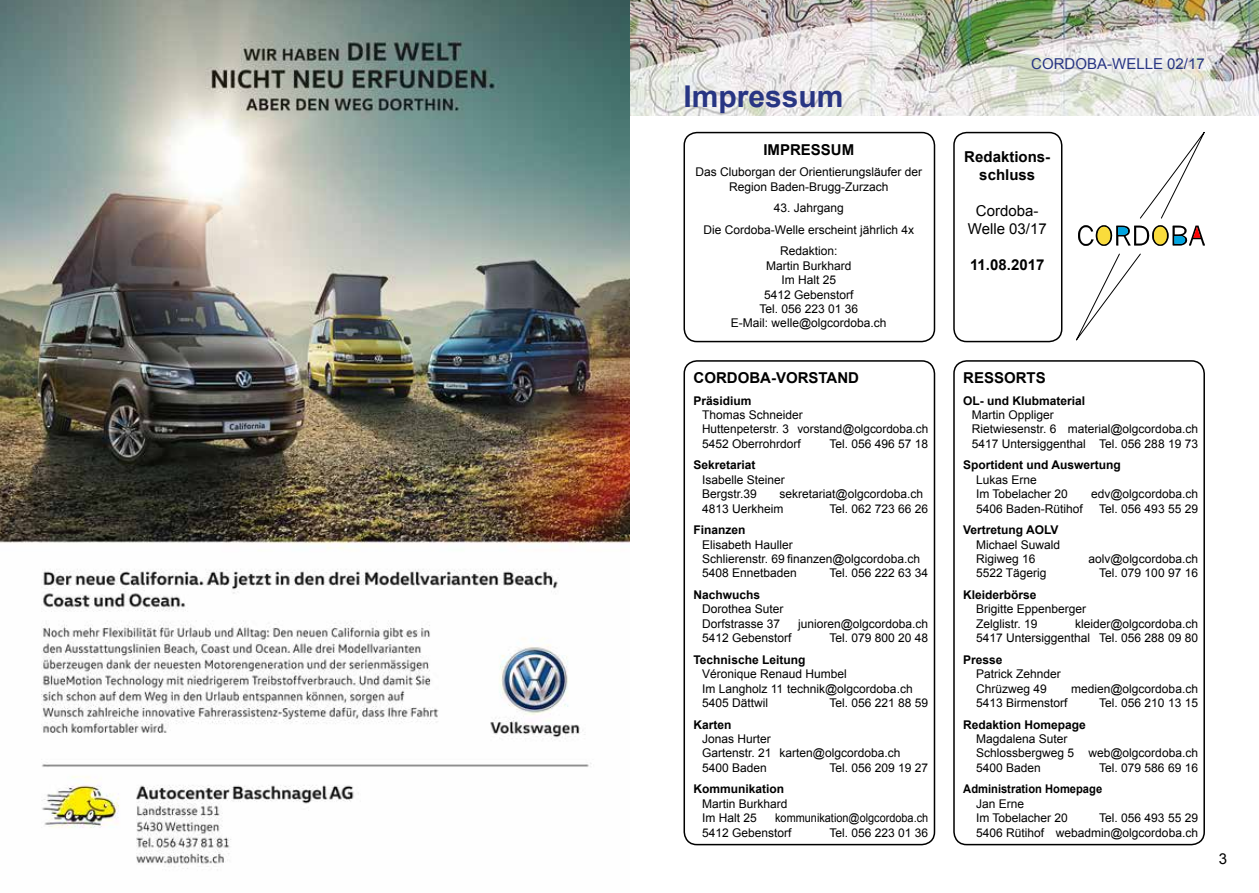
<style>
.page{position:relative;width:1259px;height:893px;background:#fff}
.page>*{position:absolute;margin:0;border:0;box-sizing:border-box;transform-origin:0 0}
.t1{font:700 30px "Arial";color:#283583}
.t2{font:700 15px/18px "Arial";color:#000;text-align:center}
.t3{font:15px/18px "Arial";color:#000;text-align:center}
.t4{font:15px "Arial";color:#283583}
.t5{font:12px/14.4px "Arial";color:#000}
.t6{font:700 12px "Arial";color:#000}
.t7{font:12px/14.4px "Arial";color:#000;scale:.91 1}
.t8{font:700 12px "Arial";color:#000;scale:.93 1}
</style>
<div class="page">
<img style="left:630px;top:0;width:629px;height:116px">
<img style="left:0;top:0;width:630px;height:869px">
<svg style="left:1076px;top:132px;width:129px;height:209px"></svg>
<div style="left:683px;top:360px;width:252px;height:485px;border:2px solid #000;border-radius:13px"></div>
<div style="left:683px;top:132px;width:252px;height:210px;border:2px solid #000;border-radius:13px"></div>
<div style="left:953px;top:132px;width:109px;height:210px;border:2px solid #000;border-radius:13px"></div>
<div style="left:953px;top:360px;width:252px;height:485px;border:2px solid #000;border-radius:13px"></div>
<h1 class="t1" style="left:683px;top:77px;width:162px">Impressum</h1>
<p class="t2" style="left:763px;top:141px;width:92px">IMPRESSUM</p>
<p class="t5" style="left:695px;top:165px;width:228px;text-align:center">Das Cluborgan der Orientierungsläufer der<br>Region Baden-Brugg-Zurzach</p>
<p class="t5" style="left:703px;top:197px;width:212px;line-height:21.6px;text-align:center">43. Jahrgang<br>Die Cordoba-Welle erscheint jährlich 4x<br>Redaktion:</p>
<p class="t5" style="left:731px;top:259px;width:157px;text-align:center">Martin Burkhard<br>Im Halt 25<br>5412 Gebenstorf<br>Tel. 056 223 01 36<br>E-Mail: welle@olgcordoba.ch</p>
<p class="t2" style="left:693px;top:369px;width:167px">CORDOBA-VORSTAND</p>
<p class="t6" style="left:693px;top:392px;width:60px">Präsidium</p>
<p class="t5" style="left:702px;top:408px;width:228px">Thomas Schneider<br>Huttenpeterstr. 3 vorstand@olgcordoba.ch<br>5452 Oberrohrdorf</p>
<p class="t5" style="left:829px;top:436px;width:100px">Tel. 056 496 57 18</p>
<p class="t6" style="left:693px;top:457px;width:64px">Sekretariat</p>
<p class="t5" style="left:702px;top:472px;width:84px">Isabelle Steiner<br>Bergstr.39</p>
<p class="t5" style="left:702px;top:487px;width:223px;text-indent:77px">sekretariat@olgcordoba.ch<br>4813 Uerkheim</p>
<p class="t5" style="left:829px;top:501px;width:100px">Tel. 062 723 66 26</p>
<p class="t6" style="left:693px;top:522px;width:54px">Finanzen</p>
<p class="t5" style="left:702px;top:537px;width:219px">Elisabeth Hauller<br>Schlierenstr. 69 finanzen@olgcordoba.ch<br>5408 Ennetbaden</p>
<p class="t5" style="left:829px;top:566px;width:100px">Tel. 056 222 63 34</p>
<p class="t6" style="left:693px;top:587px;width:68px">Nachwuchs</p>
<p class="t5" style="left:702px;top:602px;width:83px">Dorothea Suter<br>Dorfstrasse 37</p>
<p class="t5" style="left:798px;top:616px;width:132px">junioren@olgcordoba.ch</p>
<p class="t5" style="left:702px;top:631px;width:91px">5412 Gebenstorf</p>
<p class="t5" style="left:829px;top:631px;width:100px">Tel. 079 800 20 48</p>
<p class="t6" style="left:693px;top:652px;width:113px">Technische Leitung</p>
<p class="t5" style="left:702px;top:667px;width:212px">Véronique Renaud Humbel<br>Im Langholz 11 technik@olgcordoba.ch<br>5405 Dättwil</p>
<p class="t5" style="left:829px;top:696px;width:100px">Tel. 056 221 88 59</p>
<p class="t6" style="left:693px;top:716px;width:40px">Karten</p>
<p class="t5" style="left:702px;top:732px;width:200px">Jonas Hurter<br>Gartenstr. 21 karten@olgcordoba.ch<br>5400 Baden</p>
<p class="t5" style="left:829px;top:760px;width:100px">Tel. 056 209 19 27</p>
<p class="t6" style="left:693px;top:781px;width:92px">Kommunikation</p>
<p class="t5" style="left:702px;top:796px;width:87px">Martin Burkhard<br>Im Halt 25</p>
<p class="t7" style="left:702px;top:811px;width:250px;text-indent:73px">kommunikation@olgcordoba.ch<br>5412 Gebenstorf</p>
<p class="t5" style="left:829px;top:825px;width:100px">Tel. 056 223 01 36</p>
<p class="t4" style="left:1031px;top:53px;width:175px">CORDOBA-WELLE 02/17</p>
<p class="t2" style="left:964px;top:148px;width:87px">Redaktions&shy;schluss</p>
<p class="t3" style="left:967px;top:202px;width:80px">Cordoba-<br>Welle 03/17</p>
<p class="t2" style="left:970px;top:256px;width:76px">11.08.2017</p>
<p class="t2" style="left:963px;top:369px;width:84px">RESSORTS</p>
<p class="t6" style="left:963px;top:392px;width:124px">OL- und Klubmaterial</p>
<p class="t5" style="left:971px;top:408px;width:228px">Martin Oppliger<br>Rietwiesenstr. 6 material@olgcordoba.ch<br>5417 Untersiggenthal Tel. 056 288 19 73</p>
<p class="t6" style="left:963px;top:457px;width:159px">Sportident und Auswertung</p>
<p class="t5" style="left:976px;top:472px;width:93px">Lukas Erne<br>Im Tobelacher 20</p>
<p class="t5" style="left:1091px;top:487px;width:108px">edv@olgcordoba.ch</p>
<p class="t5" style="left:976px;top:501px;width:108px">5406 Baden-Rütihof</p>
<p class="t5" style="left:1099px;top:501px;width:100px">Tel. 056 493 55 29</p>
<p class="t6" style="left:963px;top:522px;width:97px">Vertretung AOLV</p>
<p class="t5" style="left:976px;top:537px;width:86px">Michael Suwald<br>Rigiweg 16</p>
<p class="t5" style="left:1088px;top:552px;width:111px">aolv@olgcordoba.ch</p>
<p class="t5" style="left:976px;top:566px;width:72px">5522 Tägerig</p>
<p class="t5" style="left:1099px;top:566px;width:100px">Tel. 079 100 97 16</p>
<p class="t6" style="left:963px;top:587px;width:75px">Kleiderbörse</p>
<p class="t5" style="left:976px;top:602px;width:112px">Brigitte Eppenberger<br>Zelglistr. 19</p>
<p class="t5" style="left:976px;top:616px;width:223px;text-align:right">kleider@olgcordoba.ch<br>5417 Untersiggenthal Tel. 056 288 09 80</p>
<p class="t6" style="left:963px;top:652px;width:41px">Presse</p>
<p class="t5" style="left:976px;top:667px;width:86px">Patrick Zehnder<br>Chrüzweg 49</p>
<p class="t5" style="left:1071px;top:681px;width:128px">medien@olgcordoba.ch</p>
<p class="t5" style="left:976px;top:696px;width:93px">5413 Birmenstorf</p>
<p class="t5" style="left:1099px;top:696px;width:100px">Tel. 056 210 13 15</p>
<p class="t6" style="left:963px;top:716px;width:124px">Redaktion Homepage</p>
<p class="t5" style="left:976px;top:732px;width:223px">Magdalena Suter<br>Schlossbergweg 5 web@olgcordoba.ch<br>5400 Baden</p>
<p class="t5" style="left:1099px;top:760px;width:100px">Tel. 079 586 69 16</p>
<p class="t8" style="left:963px;top:781px;width:151px">Administration Homepage</p>
<p class="t5" style="left:976px;top:796px;width:93px">Jan Erne<br>Im Tobelacher 20</p>
<p class="t5" style="left:976px;top:811px;width:223px;text-align:right">Tel. 056 493 55 29<br>5406 Rütihof webadmin@olgcordoba.ch</p>
<p class="t3" style="left:1219px;top:849px;width:10px">3</p>
</div>
